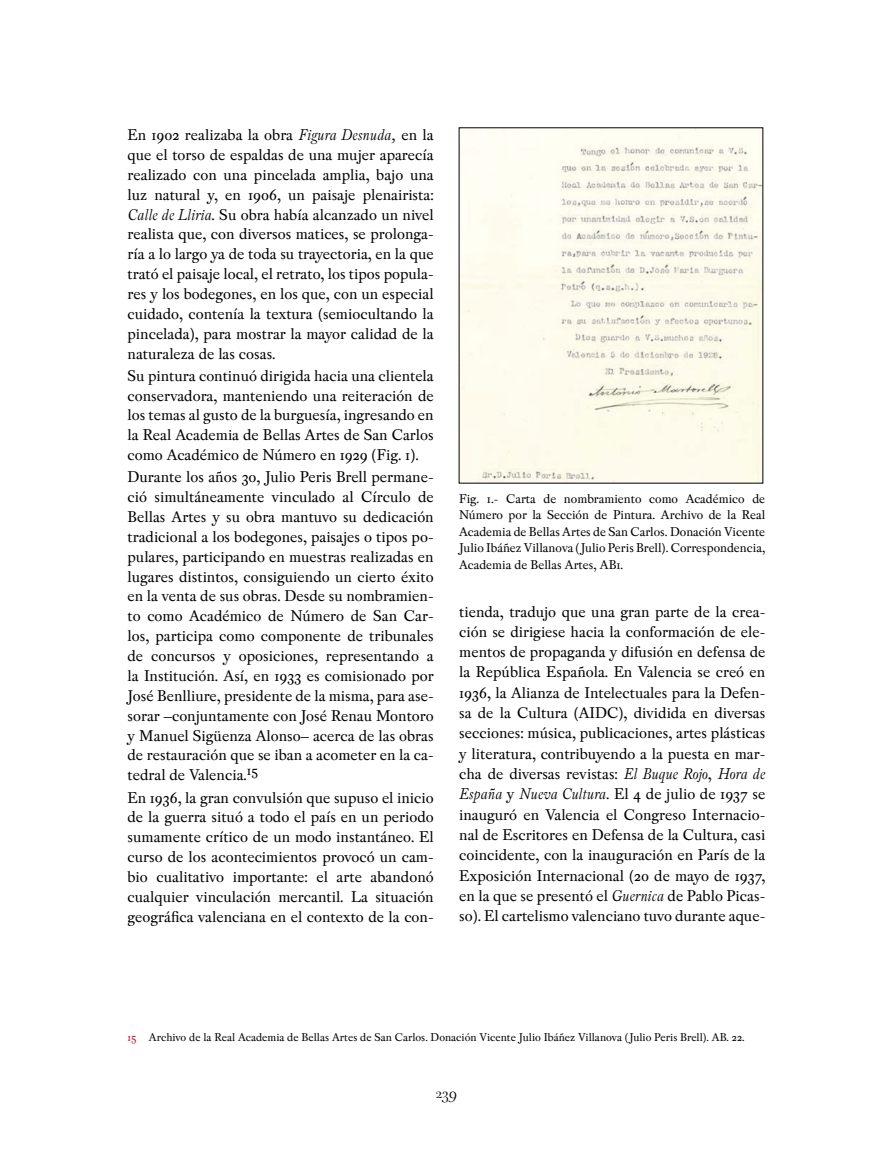
<style>
.page{position:relative;width:893px;height:1170px;background:#fff}
.page>*{position:absolute;margin:0;border:0;box-sizing:border-box;transform-origin:0 0}
.t1{font:18px "Peleguer";color:#000}
.t2{font:16.5px/19.8px "Pradell";color:#000;text-align:justify}
.t3{font:13.5px/16.5px "Pradell";color:#000;text-align:justify}
.t4{font:12px "Pradell";color:#000}
.s1{font-style:italic}
.s2{color:#c4112f}
</style>
<div class="page">
<img style="left:461px;top:130px;width:300px;height:351px">
<p class="t2" style="left:128px;top:125px;width:308px">En 1902 realizaba la obra <span class="s1">Figura Desnuda,</span> en la que el torso de espaldas de una mujer aparecía realizado con una pincelada amplia, bajo una luz natural y, en 1906, un paisaje plenairista:<br><span class="s1">Calle de Lliria</span>. Su obra había alcanzado un nivel realista que, con diversos matices, se prolonga&shy;ría a lo largo ya de toda su trayectoria, en la que trató el paisaje local, el retrato, los tipos popula&shy;res y los bodegones, en los que, con un especial cuidado, contenía la textura (semiocultando la pincelada), para mostrar la mayor calidad de la naturaleza de las cosas.</p>
<p class="t2" style="left:128px;top:365px;width:308px">Su pintura continuó dirigida hacia una clientela conservadora, manteniendo una reiteración de los temas al gusto de la burguesía, ingresando en la Real Academia de Bellas Artes de San Carlos como Académico de Número en 1929 (Fig. 1).</p>
<p class="t2" style="left:128px;top:467px;width:308px">Durante los años 30, Julio Peris Brell permane&shy;ció simultáneamente vinculado al Círculo de Bellas Artes y su obra mantuvo su dedicación tradicional a los bodegones, paisajes o tipos po&shy;pulares, participando en muestras realizadas en lugares distintos, consiguiendo un cierto éxito en la venta de sus obras. Desde su nombramien&shy;to como Académico de Número de San Car&shy;los, participa como componente de tribunales de concursos y oposiciones, representando a la Institución. Así, en 1933 es comisionado por José Benlliure, presidente de la misma, para ase&shy;sorar –conjuntamente con José Renau Montoro y Manuel Sigüenza Alonso– acerca de las obras de restauración que se iban a acometer en la ca&shy;tedral de Valencia.<sup>15</sup></p>
<p class="t2" style="left:128px;top:787px;width:308px">En 1936, la gran convulsión que supuso el inicio de la guerra situó a todo el país en un periodo sumamente crítico de un modo instantáneo. El curso de los acontecimientos provocó un cam&shy;bio cualitativo importante: el arte abandonó cualquier vinculación mercantil. La situación geográfica valenciana en el contexto de la con-</p>
<p class="t3" style="left:459px;top:490px;width:308px">Fig. 1.- Carta de nombramiento como Académico de Número por la Sección de Pintura. Archivo de la Real Academia de Bellas Artes de San Carlos. Donación Vicente Julio Ibáñez Villanova (Julio Peris Brell). Correspondencia, Academia de Bellas Artes, AB1.</p>
<p class="t2" style="left:459px;top:601px;width:308px;line-height:20.2px">tienda, tradujo que una gran parte de la crea&shy;ción se dirigiese hacia la conformación de ele&shy;mentos de propaganda y difusión en defensa de la República Española. En Valencia se creó en 1936, la Alianza de Intelectuales para la Defen&shy;sa de la Cultura (AIDC), dividida en diversas secciones: música, publicaciones, artes plásticas y literatura, contribuyendo a la puesta en mar&shy;cha de diversas revistas: <span class="s1">El Buque Rojo</span>, <span class="s1">Hora de España</span> y <span class="s1">Nueva Cultura</span>. El 4 de julio de 1937 se inauguró en Valencia el Congreso Internacio&shy;nal de Escritores en Defensa de la Cultura, casi coincidente, con la inauguración en París de la Exposición Internacional (20 de mayo de 1937, en la que se presentó el <span class="s1">Guernica</span> de Pablo Picas&shy;so). El cartelismo valenciano tuvo durante aque-</p>
<p class="t4" style="left:128px;top:1030px;width:619px"><span class="s2">15</span> Archivo de la Real Academia de Bellas Artes de San Carlos. Donación Vicente Julio Ibáñez Villanova (Julio Peris Brell). AB. 22.</p>
<p class="t1" style="left:436px;top:1083px;width:22px">239</p>
</div>
